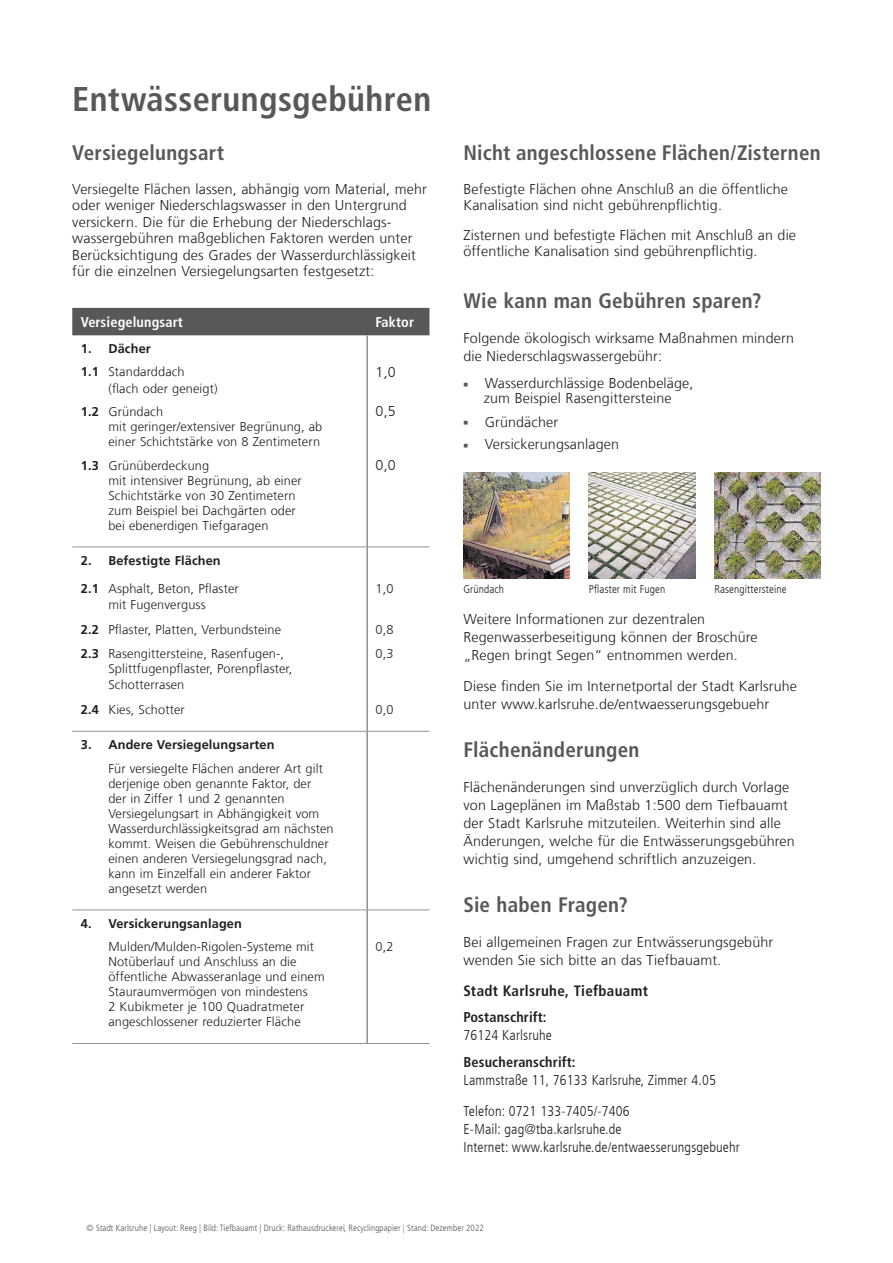
<style>
.page{position:relative;width:893px;height:1263px;background:#fff}
.page>*{position:absolute;margin:0;border:0;box-sizing:border-box;transform-origin:0 0}
.t1{font:700 condensed 34.35px "Frutiger For Karlsruhe";letter-spacing:.01em;color:#57585a}
.t2{font:700 condensed 21px "Frutiger For Karlsruhe";letter-spacing:.01em;color:#57585a}
.t3{font:700 condensed 15px "Frutiger For Karlsruhe";letter-spacing:.02em;color:#231f20}
.t4{font:300 14.25px/18px "Frutiger For Karlsruhe";letter-spacing:.01em;color:#231f20}
.t5{font:300 condensed 14.25px/30.8px "Frutiger For Karlsruhe";letter-spacing:.01em;color:#231f20}
.t6{font:700 condensed 14.25px "Frutiger For Karlsruhe";letter-spacing:.01em;color:#231f20}
.t7{font:700 condensed 14.25px "Frutiger For Karlsruhe";letter-spacing:.01em;color:#fff}
.t8{font:300 12.75px/15px "Frutiger For Karlsruhe";letter-spacing:.01em;color:#231f20}
.t9{font:700 12.75px/27.8px "Frutiger For Karlsruhe";letter-spacing:.01em;color:#231f20}
.t10{font:300 condensed 11.25px "Frutiger For Karlsruhe";letter-spacing:.01em;color:#231f20}
.t11{font:300 condensed 9px "Frutiger For Karlsruhe";letter-spacing:.01em;color:#57585a}
.s1{font-weight:700}
.s2{font-weight:300}
</style>
<div class="page">
<div style="left:72px;top:308px;width:357px;height:28px;background:#57585a"></div>
<svg style="left:72px;top:336px;width:357px;height:707px"></svg>
<hr style="left:367px;top:336px;width:1px;height:211px;background:#57585a">
<hr style="left:367px;top:547px;width:1px;height:184px;background:#57585a">
<hr style="left:367px;top:731px;width:1px;height:179px;background:#57585a">
<hr style="left:367px;top:910px;width:1px;height:133px;background:#57585a">
<hr style="left:72px;top:547px;width:295px;height:1px;background:#939598">
<hr style="left:367px;top:547px;width:62px;height:1px;background:#939598">
<hr style="left:72px;top:731px;width:295px;height:1px;background:#939598">
<hr style="left:367px;top:731px;width:62px;height:1px;background:#939598">
<hr style="left:72px;top:910px;width:295px;height:1px;background:#939598">
<hr style="left:367px;top:910px;width:62px;height:1px;background:#939598">
<hr style="left:72px;top:1043px;width:295px;height:1px;background:#939598">
<hr style="left:367px;top:1043px;width:62px;height:1px;background:#939598">
<img style="left:463px;top:472px;width:107px;height:106px">
<img style="left:589px;top:472px;width:106px;height:106px">
<img style="left:714px;top:472px;width:107px;height:106px">
<h1 class="t1" style="left:72px;top:79px;width:361px">Entwässerungsgebühren</h1>
<h2 class="t2" style="left:72px;top:141px;width:154px">Versiegelungsart</h2>
<p class="t4" style="left:72px;top:181px;width:356px;line-height:16.5px">Versiegelte Flächen lassen, abhängig vom Material, mehr oder weniger Niederschlagswasser in den Untergrund versickern. Die für die Erhebung der Niederschlags&shy;wassergebühren maßgeblichen Faktoren werden unter Berücksichtigung des Grades der Wasserdurchlässigkeit für die einzelnen Versiegelungsarten festgesetzt:</p>
<p class="t7" style="left:81px;top:314px;width:104px">Versiegelungsart</p>
<p class="t7" style="left:376px;top:314px;width:40px">Faktor</p>
<p class="t8" style="left:81px;top:337px;width:105px;line-height:23.5px"><span class="s1">1. Dächer<br>1.1</span> Standarddach</p>
<p class="t8" style="left:81px;top:377px;width:138px;line-height:23.5px;text-indent:28px">(flach oder geneigt)<br><span class="s1">1.2</span> Gründach</p>
<p class="t8" style="left:108px;top:420px;width:215px">mit geringer/extensiver Begrünung, ab einer Schichtstärke von 8 Zentimetern</p>
<p class="t8" style="left:108px;top:458px;width:195px;text-indent:-28px"><span class="s1">1.3</span> Grünüberdeckung<br>mit intensiver Begrünung, ab einer<br>Schichtstärke von 30 Zentimetern zum Beispiel bei Dachgärten oder bei ebenerdigen Tiefgaragen</p>
<p class="t4" style="left:376px;top:363px;width:22px">1,0</p>
<p class="t4" style="left:376px;top:402px;width:22px">0,5</p>
<p class="t4" style="left:376px;top:456px;width:22px">0,0</p>
<p class="t9" style="left:81px;top:547px;width:159px">2. Befestigte Flächen<br>2.1 <span class="s2">Asphalt, Beton, Pflaster</span></p>
<p class="t8" style="left:81px;top:592px;width:202px;line-height:25px;text-indent:28px">mit Fugenverguss<br><span class="s1">2.2</span> Pflaster, Platten, Verbundsteine</p>
<p class="t8" style="left:108px;top:646px;width:185px;text-indent:-28px"><span class="s1">2.3</span> Rasengittersteine, Rasenfugen-,<br>Splittfugenpflaster, Porenpflaster,</p>
<p class="t8" style="left:81px;top:672px;width:106px;line-height:25px;text-align:right">Schotterrasen<br><span class="s1">2.4</span> Kies, Schotter</p>
<p class="t8" style="left:376px;top:581px;width:19px">1,0</p>
<p class="t8" style="left:376px;top:618px;width:19px;line-height:23.7px">0,8<br>0,3</p>
<p class="t8" style="left:376px;top:702px;width:19px">0,0</p>
<p class="t9" style="left:81px;top:731px;width:195px">3. Andere Versiegelungsarten</p>
<p class="t8" style="left:108px;top:761px;width:227px">Für versiegelte Flächen anderer Art gilt derjenige oben genannte Faktor, der<br>der in Ziffer 1 und 2 genannten Versiegelungsart in Abhängigkeit vom Wasserdurchlässigkeitsgrad am nächsten kommt. Weisen die Gebührenschuldner einen anderen Versiegelungsgrad nach, kann im Einzelfall ein anderer Faktor angesetzt werden</p>
<p class="t9" style="left:81px;top:910px;width:163px">4. Versickerungsanlagen</p>
<p class="t8" style="left:108px;top:939px;width:218px">Mulden/Mulden-Rigolen-Systeme mit Notüberlauf und Anschluss an die öffentliche Abwasseranlage und einem Stauraumvermögen von mindestens<br>2 Kubikmeter je 100 Quadratmeter angeschlossener reduzierter Fläche</p>
<p class="t8" style="left:376px;top:939px;width:19px">0,2</p>
<h2 class="t2" style="left:463px;top:141px;width:359px">Nicht angeschlossene Flächen/Zisternen</h2>
<p class="t4" style="left:463px;top:181px;width:326px;line-height:16.5px">Befestigte Flächen ohne Anschluß an die öffentliche<br>Kanalisation sind nicht gebührenpflichtig.</p>
<p class="t4" style="left:463px;top:227px;width:334px;line-height:16.5px">Zisternen und befestigte Flächen mit Anschluß an die öffentliche Kanalisation sind gebührenpflichtig.</p>
<h2 class="t2" style="left:463px;top:288px;width:300px">Wie kann man Gebühren sparen?</h2>
<p class="t4" style="left:463px;top:329px;width:332px">Folgende ökologisch wirksame Maßnahmen mindern die Niederschlagswassergebühr:</p>
<p class="t4" style="left:484px;top:376px;width:211px;line-height:15px">Wasserdurchlässige Bodenbeläge, zum Beispiel Rasengittersteine</p>
<p class="t4" style="left:485px;top:411px;width:136px;line-height:22.2px">Gründächer<br>Versickerungsanlagen</p>
<p class="t10" style="left:463px;top:583px;width:42px">Gründach</p>
<p class="t10" style="left:589px;top:583px;width:78px">Pflaster mit Fugen</p>
<p class="t10" style="left:714px;top:583px;width:74px">Rasengittersteine</p>
<p class="t4" style="left:463px;top:610px;width:296px">Weitere Informationen zur dezentralen<br>Regenwasserbeseitigung können der Broschüre „Regen bringt Segen“ entnommen werden.</p>
<p class="t4" style="left:463px;top:677px;width:335px">Diese finden Sie im Internetportal der Stadt Karlsruhe unter www.karlsruhe.de/entwaesserungsgebuehr</p>
<h2 class="t2" style="left:463px;top:737px;width:177px">Flächenänderungen</h2>
<p class="t4" style="left:463px;top:778px;width:333px">Flächenänderungen sind unverzüglich durch Vorlage von Lageplänen im Maßstab 1:500 dem Tiefbauamt der Stadt Karlsruhe mitzuteilen. Weiterhin sind alle Änderungen, welche für die Entwässerungsgebühren wichtig sind, umgehend schriftlich anzuzeigen.</p>
<h2 class="t2" style="left:463px;top:892px;width:166px">Sie haben Fragen?</h2>
<p class="t4" style="left:463px;top:933px;width:311px">Bei allgemeinen Fragen zur Entwässerungsgebühr wenden Sie sich bitte an das Tiefbauamt.</p>
<p class="t3" style="left:463px;top:982px;width:186px">Stadt Karlsruhe, Tiefbauamt</p>
<p class="t6" style="left:463px;top:1009px;width:85px">Postanschrift:</p>
<p class="t5" style="left:463px;top:1020px;width:90px">76124 Karlsruhe</p>
<p class="t6" style="left:463px;top:1053px;width:114px">Besucheranschrift:</p>
<p class="t5" style="left:463px;top:1064px;width:254px">Lammstraße 11, 76133 Karlsruhe, Zimmer 4.05<br>Telefon: 0721 133-7405/-7406</p>
<p class="t5" style="left:463px;top:1120px;width:278px;line-height:18px">E-Mail: gag@tba.karlsruhe.de<br>Internet: www.karlsruhe.de/entwaesserungsgebuehr</p>
<p class="t11" style="left:87px;top:1223px;width:399px">© Stadt Karlsruhe | Layout: Reeg | Bild: Tiefbauamt | Druck: Rathausdruckerei, Recyclingpapier | Stand: Dezember 2022</p>
</div>
